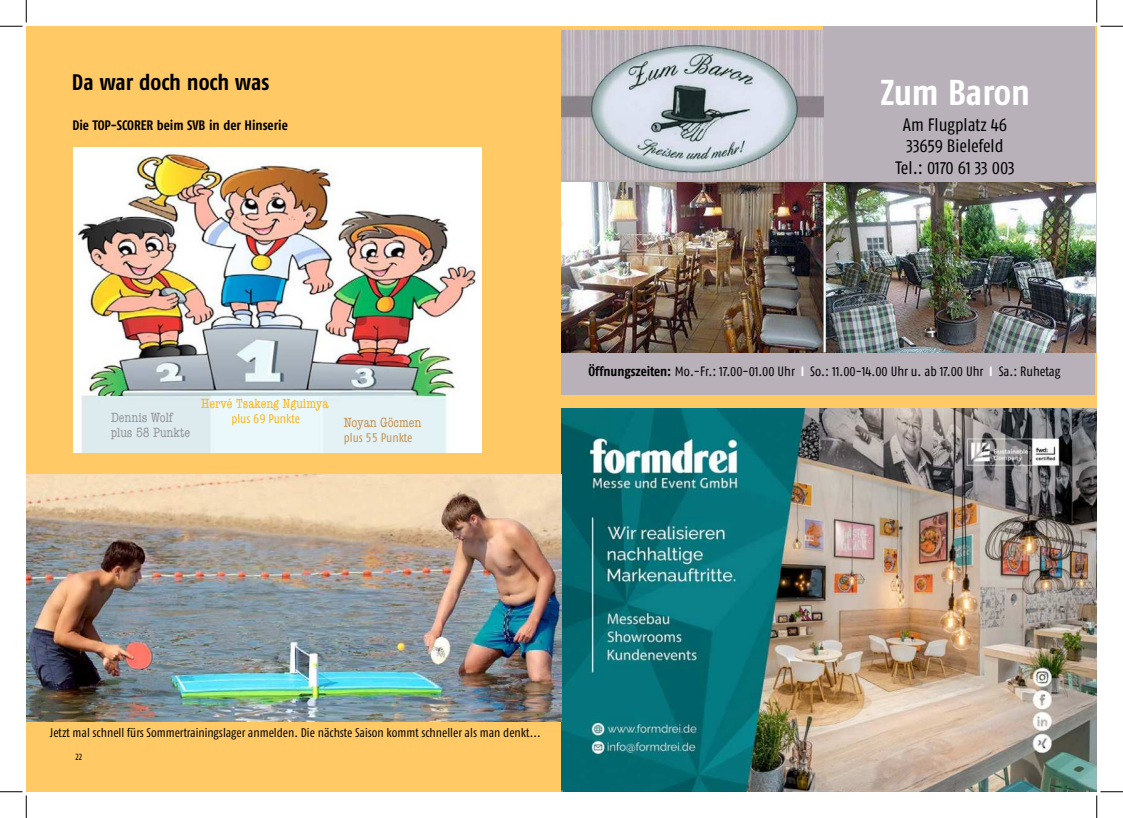
<style>
.page{position:relative;width:1123px;height:818px;background:#fff}
.page>*{position:absolute;margin:0;border:0;box-sizing:border-box;transform-origin:0 0}
.t1{font:700 35.88px "Fago Co";letter-spacing:-.005em;color:#fff}
.t2{font:22.5px "Fago Co Bold Lf";letter-spacing:-.005em;color:#000}
.t3{font:18px/21.5px "Fago Co Regular Lf";color:#000;text-align:center}
.t4{font:700 13.75px "Fago Co";color:#000}
.t5{font:condensed 13.75px "American Typewriter";color:#939598}
.t6{font:condensed 13.75px "American Typewriter";color:#fdb515}
.t7{font:condensed 13.75px "American Typewriter";color:#c59150}
.t8{font:13.5px "Fago Co Regular Lf";color:#000}
.t9{font:12.5px "Fago Co Regular Tf";color:#000}
.t10{font:12.5px "Fago Co Regular Tf";color:#fdb515}
.t11{font:12.5px "Fago Co Regular Tf";color:#c59150}
.t12{font:9.38px "Fago Co Regular Lf";color:#000}
.s1{font-family:"Fago Co";font-weight:700}
.s2{font-family:"Fago Co";font-weight:700;color:#fff}
</style>
<div class="page">
<div style="left:26px;top:26px;width:1070px;height:766px;background:#ffc966"></div>
<div style="left:824px;top:26px;width:270px;height:156px;background:#b8b1b9"></div>
<img style="left:562px;top:409px;width:534px;height:383px">
<div style="left:562px;top:352px;width:532px;height:43px;background:#b8b1b9"></div>
<img style="left:562px;top:30px;width:261px;height:153px">
<img style="left:562px;top:183px;width:264px;height:169px">
<img style="left:826px;top:183px;width:270px;height:169px">
<hr style="left:823px;top:183px;width:2px;height:169px;background:#fff">
<img style="left:26px;top:474px;width:535px;height:247px">
<img style="left:74px;top:147px;width:407px;height:305px">
<svg style="left:0;top:0;width:27px;height:27px"></svg>
<svg style="left:0;top:791px;width:27px;height:27px"></svg>
<svg style="left:1096px;top:0;width:27px;height:27px"></svg>
<svg style="left:1096px;top:791px;width:27px;height:27px"></svg>
<h2 class="t2" style="left:72px;top:70px;width:199px">Da war doch noch was</h2>
<p class="t4" style="left:72px;top:118px;width:217px">Die TOP-SCORER beim SVB in der Hinserie</p>
<p class="t6" style="left:201px;top:399px;width:129px">Hervé Tsakeng Nguimya</p>
<p class="t5" style="left:111px;top:412px;width:63px">Dennis Wolf</p>
<p class="t10" style="left:231px;top:412px;width:70px">plus 69 Punkte</p>
<p class="t5" style="left:111px;top:427px;width:81px">plus 58 Punkte</p>
<p class="t7" style="left:344px;top:417px;width:79px">Noyan Göcmen</p>
<p class="t11" style="left:344px;top:431px;width:70px">plus 55 Punkte</p>
<h1 class="t1" style="left:880px;top:73px;width:151px">Zum Baron</h1>
<h3 class="t3" style="left:895px;top:115px;width:121px">Am Flugplatz 46<br>33659 Bielefeld<br>Tel.: 0170 61 33 003</h3>
<p class="t8" style="left:588px;top:366px;width:473px"><span class="s1">Öffnungszeiten:</span> Mo.-Fr.: 17.00-01.00 Uhr <span class="s2">I</span> So.: 11.00-14.00 Uhr u. ab 17.00 Uhr <span class="s2">I</span> Sa.: Ruhetag</p>
<p class="t9" style="left:50px;top:726px;width:492px">Jetzt mal schnell fürs Sommertrainingslager anmelden. Die nächste Saison kommt schneller als man denkt...</p>
<p class="t12" style="left:75px;top:753px;width:8px">22</p>
</div>
